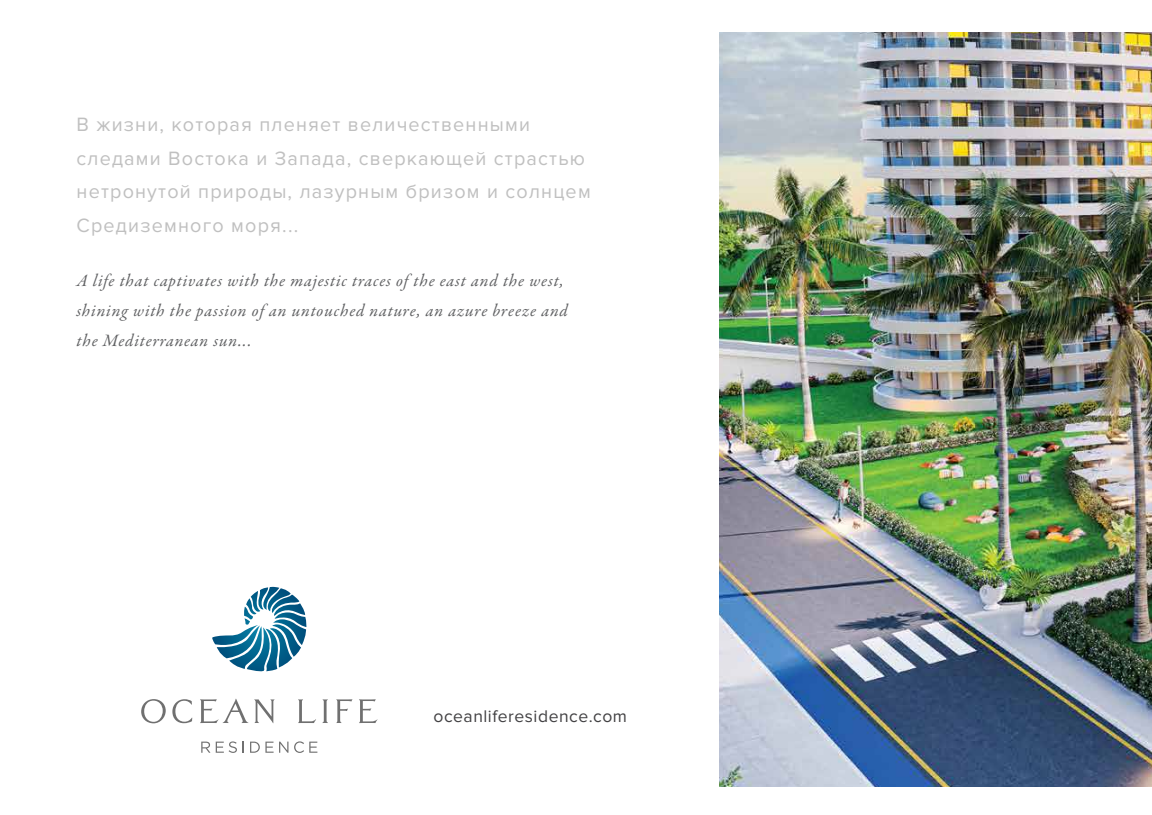
<style>
.page{position:relative;width:1152px;height:815px;background:#fff}
.page>*{position:absolute;margin:0;border:0;box-sizing:border-box;transform-origin:0 0}
.t1{font:20px/33.8px "Proxima Nova";letter-spacing:.06em;color:#c0c0c0}
.t2{font:italic 17.5px/30px "Garamond Premr Pro";letter-spacing:.045em;color:#58595b}
.t3{font:17.5px "Proxima Nova";letter-spacing:.03em;color:#424143}
</style>
<div class="page">
<img style="left:719px;top:32px;width:433px;height:755px">
<svg style="left:212px;top:587px;width:95px;height:71px"></svg>
<svg style="left:141px;top:699px;width:25px;height:24px"></svg>
<svg style="left:172px;top:699px;width:20px;height:24px"></svg>
<svg style="left:200px;top:699px;width:48px;height:24px"></svg>
<svg style="left:254px;top:699px;width:20px;height:24px"></svg>
<svg style="left:298px;top:699px;width:18px;height:24px"></svg>
<svg style="left:322px;top:699px;width:6px;height:24px"></svg>
<svg style="left:336px;top:699px;width:16px;height:24px"></svg>
<svg style="left:359px;top:699px;width:18px;height:24px"></svg>
<svg style="left:201px;top:742px;width:9px;height:11px"></svg>
<svg style="left:216px;top:741px;width:28px;height:12px"></svg>
<svg style="left:250px;top:742px;width:23px;height:11px"></svg>
<svg style="left:279px;top:742px;width:9px;height:11px"></svg>
<svg style="left:294px;top:741px;width:23px;height:12px"></svg>
<p class="t1" style="left:77px;top:108px;width:515px">В жизни, которая пленяет величественными следами Востока и Запада, сверкающей страстью нетронутой природы, лазурным бризом и солнцем Средиземного моря...</p>
<p class="t2" style="left:77px;top:267px;width:493px">A life that captivates with the majestic traces of the east and the west, shining with the passion of an untouched nature, an azure breeze and the Mediterranean sun...</p>
<p class="t3" style="left:433px;top:706px;width:195px">oceanliferesidence.com</p>
</div>
